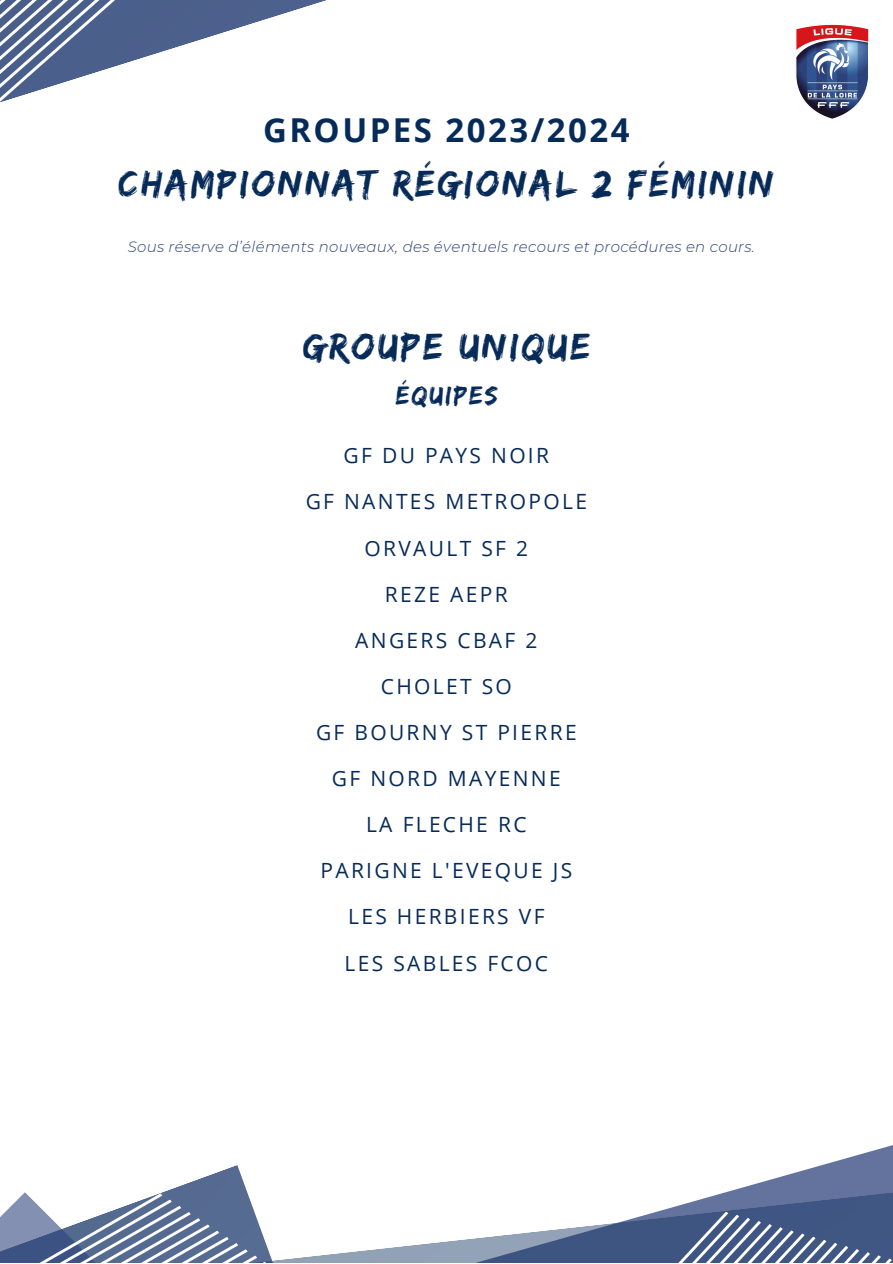
<style>
.page{position:relative;width:893px;height:1264px;background:#fff}
.page>*{position:absolute;margin:0;border:0;box-sizing:border-box;transform-origin:0 0}
.t1{font:39px "Edo";letter-spacing:.075em;color:#072b59}
.t2{font:700 33px "Open Sans";letter-spacing:.075em;color:#072b59}
.t3{font:27px "Edo";letter-spacing:.075em;color:#072b59}
.t4{font:21px "Open Sans";letter-spacing:.11em;color:#072b59}
.t5{font:italic 300 15px "Montserrat";letter-spacing:.02em;color:#2d427b}
</style>
<div class="page">
<svg style="left:459px;top:1152px;width:433px;height:110px"></svg>
<svg style="left:549px;top:1211px;width:343px;height:51px"></svg>
<img style="left:796px;top:24px;width:73px;height:95px">
<svg style="left:0;top:1165px;width:459px;height:97px"></svg>
<svg style="left:170px;top:0;width:157px;height:49px"></svg>
<svg style="left:0;top:0;width:170px;height:103px"></svg>
<p class="t2" style="left:263px;top:107px;width:368px">GROUPES 2023/2024</p>
<p class="t1" style="left:119px;top:161px;width:656px">CHAMPIONNAT RÉGIONAL 2 FÉMININ</p>
<p class="t5" style="left:128px;top:237px;width:628px">Sous réserve d’éléments nouveaux, des éventuels recours et procédures en cours.</p>
<p class="t1" style="left:303px;top:323px;width:289px">GROUPE UNIQUE</p>
<p class="t3" style="left:396px;top:379px;width:103px">ÉQUIPES</p>
<p class="t4" style="left:343px;top:441px;width:207px">GF DU PAYS NOIR</p>
<p class="t4" style="left:305px;top:487px;width:283px">GF NANTES METROPOLE</p>
<p class="t4" style="left:364px;top:533px;width:165px">ORVAULT SF 2</p>
<p class="t4" style="left:385px;top:579px;width:124px">REZE AEPR</p>
<p class="t4" style="left:355px;top:625px;width:183px">ANGERS CBAF 2</p>
<p class="t4" style="left:381px;top:671px;width:132px">CHOLET SO</p>
<p class="t4" style="left:316px;top:717px;width:262px">GF BOURNY ST PIERRE</p>
<p class="t4" style="left:332px;top:763px;width:230px">GF NORD MAYENNE</p>
<p class="t4" style="left:366px;top:809px;width:162px">LA FLECHE RC</p>
<p class="t4" style="left:320px;top:855px;width:253px">PARIGNE L'EVEQUE JS</p>
<p class="t4" style="left:348px;top:902px;width:198px">LES HERBIERS VF</p>
<p class="t4" style="left:344px;top:948px;width:205px">LES SABLES FCOC</p>
</div>
